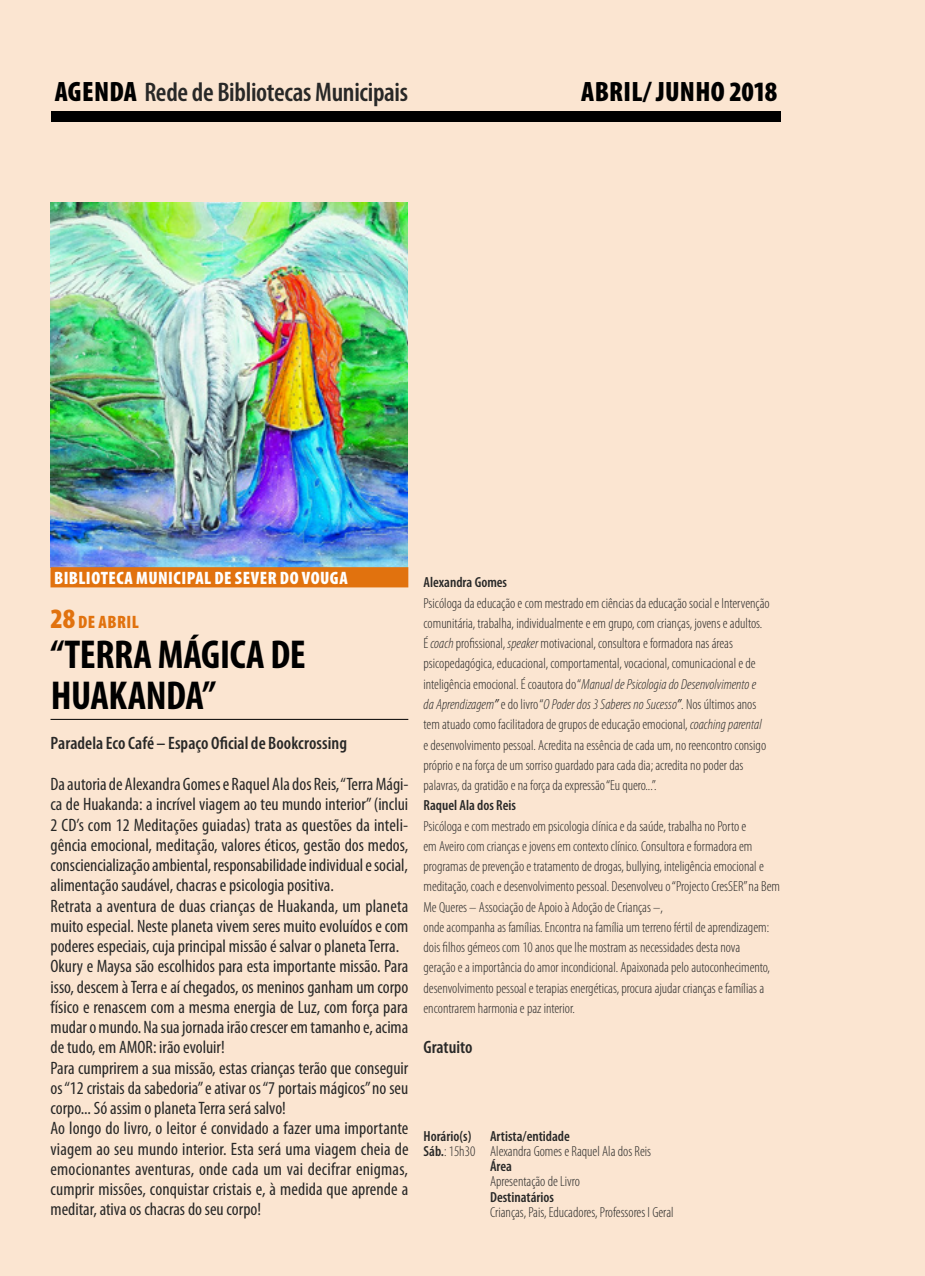
<style>
.page{position:relative;width:925px;height:1276px;background:#fbe5d1}
.page>*{position:absolute;margin:0;border:0;box-sizing:border-box;transform-origin:0 0}
.t1{font:700 condensed 40.5px/40.5px "Myriad Pro";letter-spacing:-.01em;color:#000}
.t2{font:900 condensed 28.12px "Myriad Pro";letter-spacing:.01em;color:#000}
.t3{font:600 condensed 27px "Myriad Pro";letter-spacing:-.01em;color:#282827}
.t4{font:condensed 18px/20.2px "Myriad Pro";color:#282827}
.t5{font:600 condensed 18px "Myriad Pro";letter-spacing:.005em;color:#282827}
.t6{font:900 condensed 18px "Myriad Pro";letter-spacing:.025em;color:#fff}
.t7{font:900 condensed 18px "Myriad Pro";letter-spacing:.025em;color:#e1720e}
.t8{font:300 condensed 14.62px/20.2px "Myriad Pro";color:#282827}
.t9{font:600 condensed 14.62px/15.1px "Myriad Pro";color:#282827}
.s1{font-weight:900;font-size:28.12px;color:#000}
.s2{font-size:28.12px}
.s3{font-style:italic}
.s4{font-weight:400;font-style:italic}
.s5{font-weight:300}
</style>
<div class="page">
<div style="left:51px;top:111px;width:730px;height:11px;background:#000"></div>
<img style="left:51px;top:203px;width:357px;height:364px">
<div style="left:51px;top:567px;width:357px;height:20px;background:#e1720e"></div>
<hr style="left:51px;top:719px;width:357px;height:1px;background:#000">
<h3 class="t3" style="left:55px;top:78px;width:355px"><span class="s1">AGENDA</span> Rede de Bibliotecas Municipais</h3>
<h2 class="t2" style="left:581px;top:76px;width:198px">ABRIL/ JUNHO 2018</h2>
<p class="t6" style="left:54px;top:567px;width:295px">BIBLIOTECA MUNICIPAL DE SEVER DO VOUGA</p>
<p class="t7" style="left:51px;top:612px;width:90px"><span class="s2">28</span> DE ABRIL</p>
<h1 class="t1" style="left:51px;top:635px;width:257px">“TERRA MÁGICA DE<br>HUAKANDA”</h1>
<p class="t5" style="left:51px;top:733px;width:298px">Paradela Eco Café – Espaço Oficial de Bookcrossing</p>
<p class="t4" style="left:51px;top:774px;width:360px">Da autoria de Alexandra Gomes e Raquel Ala dos Reis, “Terra Mági&shy;ca de Huakanda: a incrível viagem ao teu mundo interior” (inclui 2 CD’s com 12 Meditações guiadas) trata as questões da inteli&shy;gência emocional, meditação, valores éticos, gestão dos medos, consciencialização ambiental, responsabilidade individual e social, alimentação saudável, chacras e psicologia positiva.<br>Retrata a aventura de duas crianças de Huakanda, um planeta muito especial. Neste planeta vivem seres muito evoluídos e com poderes especiais, cuja principal missão é salvar o planeta Terra.<br>Okury e Maysa são escolhidos para esta importante missão. Para isso, descem à Terra e aí chegados, os meninos ganham um corpo físico e renascem com a mesma energia de Luz, com força para mudar o mundo. Na sua jornada irão crescer em tamanho e, acima de tudo, em AMOR: irão evoluir!<br>Para cumprirem a sua missão, estas crianças terão que conseguir os “12 cristais da sabedoria” e ativar os “7 portais mágicos” no seu corpo... Só assim o planeta Terra será salvo!<br>Ao longo do livro, o leitor é convidado a fazer uma importante viagem ao seu mundo interior. Esta será uma viagem cheia de emocionantes aventuras, onde cada um vai decifrar enigmas, cumprir missões, conquistar cristais e, à medida que aprende a meditar, ativa os chacras do seu corpo!</p>
<p class="t9" style="left:423px;top:575px;width:85px">Alexandra Gomes</p>
<p class="t8" style="left:423px;top:593px;width:348px">Psicóloga da educação e com mestrado em ciências da educação social e Intervenção comunitária, trabalha, individualmente e em grupo, com crianças, jovens e adultos.<br>É <span class="s3">coach</span>profissional, <span class="s3">speaker</span> motivacional, consultora e formadora nas áreas psicopedagógica, educacional, comportamental, vocacional, comunicacional e de inteligência emocional. É coautora do “<span class="s3">Manual de Psicologia do Desenvolvimento e da Aprendizagem</span><span class="s4">”</span> e do livro “<span class="s3">O Poder dos 3 Saberes no Sucesso</span><span class="s4">”</span>. Nos últimos anos tem atuado como facilitadora de grupos de educação emocional, <span class="s3">coaching parental </span>e desenvolvimento pessoal. Acredita na essência de cada um, no reencontro consigo próprio e na força de um sorriso guardado para cada dia; acredita no poder das palavras, da gratidão e na força da expressão “Eu quero...”.</p>
<p class="t9" style="left:423px;top:798px;width:94px">Raquel Ala dos Reis</p>
<p class="t8" style="left:423px;top:816px;width:358px">Psicóloga e com mestrado em psicologia clínica e da saúde, trabalha no Porto e<br>em Aveiro com crianças e jovens em contexto clínico. Consultora e formadora em programas de prevenção e tratamento de drogas, bullying, inteligência emocional e meditação, coach e desenvolvimento pessoal. Desenvolveu o “Projecto CresSER” na Bem Me Queres – Associação de Apoio à Adoção de Crianças –,<br>onde acompanha as famílias. Encontra na família um terreno fértil de aprendizagem: dois filhos gémeos com 10 anos que lhe mostram as necessidades desta nova<br>geração e a importância do amor incondicional. Apaixonada pelo autoconhecimento, desenvolvimento pessoal e terapias energéticas, procura ajudar crianças e famílias a encontrarem harmonia e paz interior.</p>
<p class="t5" style="left:423px;top:1037px;width:51px">Gratuito</p>
<p class="t9" style="left:423px;top:1128px;width:53px">Horário(s)<br>Sáb.<span class="s5">: 15h30</span></p>
<p class="t9" style="left:490px;top:1128px;width:81px">Artista/entidade</p>
<p class="t8" style="left:490px;top:1141px;width:163px">Alexandra Gomes e Raquel Ala dos Reis</p>
<p class="t9" style="left:490px;top:1159px;width:23px">Área</p>
<p class="t8" style="left:490px;top:1171px;width:91px">Apresentação de Livro</p>
<p class="t9" style="left:490px;top:1189px;width:65px">Destinatários</p>
<p class="t8" style="left:490px;top:1202px;width:185px">Crianças, Pais, Educadores, Professores I Geral</p>
</div>
